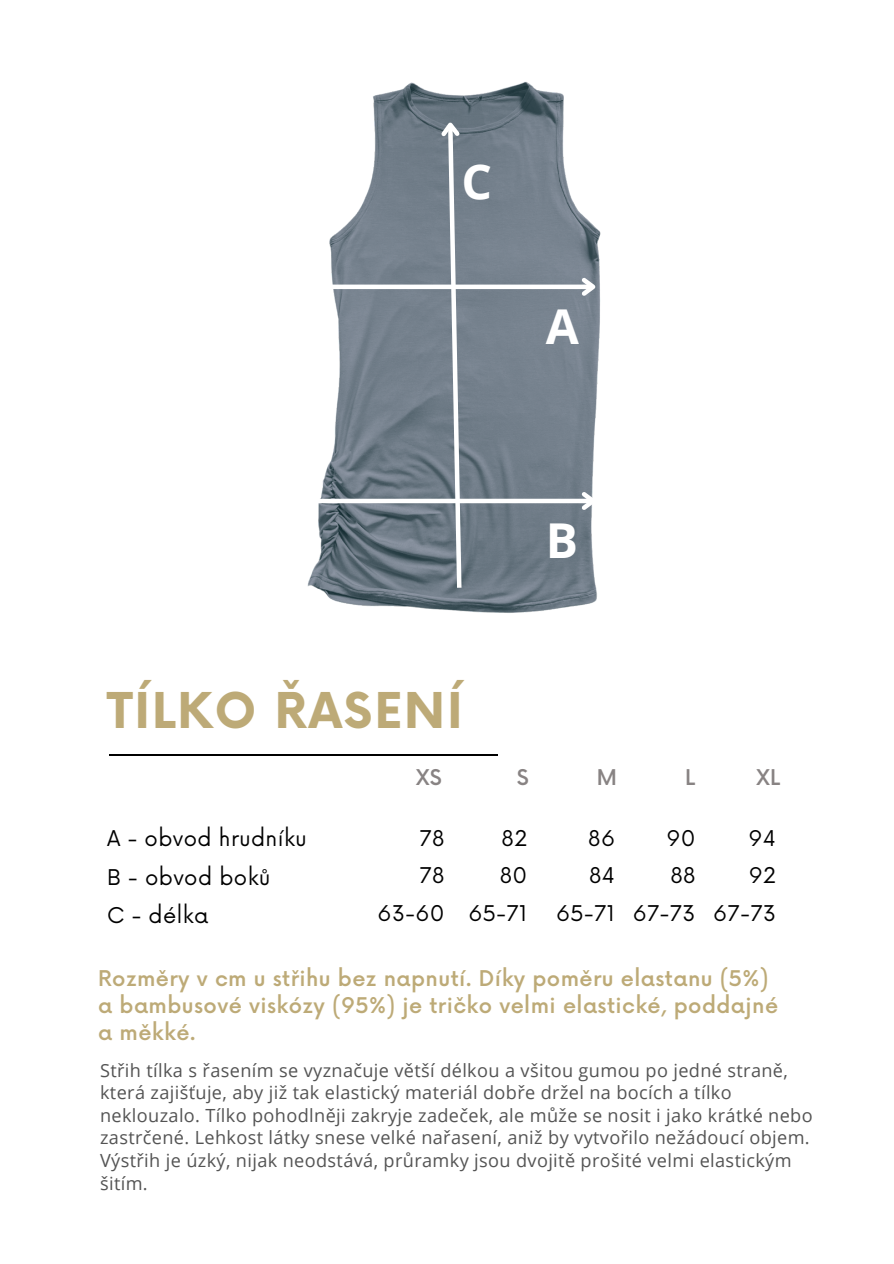
<style>
.page{position:relative;width:894px;height:1264px;background:#fff}
.page>*{position:absolute;margin:0;border:0;box-sizing:border-box;transform-origin:0 0}
.t1{font:700 48px "Now";letter-spacing:.04em;color:#bdaa77}
.t2{font:700 48px "Open Sans";color:#fff}
.t3{font:500 21.15px/27px "Now";letter-spacing:.02em;color:#bdaa77}
.t4{font:21.15px/37.7px "Now";letter-spacing:.02em;color:#000;text-align:right}
.t5{font:500 21.15px "Now";color:#888383}
.t6{font:18.15px/22.5px "Open Sans";letter-spacing:.02em;color:#545454}
</style>
<div class="page">
<img style="left:307px;top:81px;width:294px;height:532px">
<div style="left:305px;top:498px;width:288px;height:5px;background:#fff"></div>
<svg style="left:577px;top:488px;width:23px;height:26px"></svg>
<svg style="left:437px;top:117px;width:26px;height:475px"></svg>
<div style="left:310px;top:284px;width:283px;height:5px;background:#fff"></div>
<svg style="left:577px;top:274px;width:23px;height:26px"></svg>
<hr style="left:109px;top:754px;width:388px;height:1px;background:#000">
<h1 class="t2" style="left:461px;top:147px;width:32px">C</h1>
<h1 class="t2" style="left:545px;top:293px;width:35px">A</h1>
<h1 class="t1" style="left:107px;top:684px;width:357px">TÍLKO ŘASENÍ</h1>
<h1 class="t2" style="left:545px;top:507px;width:34px">B</h1>
<p class="t5" style="left:416px;top:766px;width:27px">XS</p>
<p class="t5" style="left:516px;top:766px;width:13px">S</p>
<p class="t5" style="left:596px;top:766px;width:22px">M</p>
<p class="t5" style="left:685px;top:766px;width:12px">L</p>
<p class="t5" style="left:756px;top:766px;width:25px">XL</p>
<p class="t4" style="left:107px;top:820px;width:201px;line-height:38.2px;text-align:left">A - obvod hrudníku<br>B - obvod boků<br>C - délka</p>
<p class="t4" style="left:377px;top:820px;width:68px">78<br>78<br>63-60</p>
<p class="t4" style="left:468px;top:820px;width:60px">82<br>80<br>65-71</p>
<p class="t4" style="left:556px;top:820px;width:60px">86<br>84<br>65-71</p>
<p class="t4" style="left:632px;top:820px;width:64px">90<br>88<br>67-73</p>
<p class="t4" style="left:713px;top:820px;width:64px">94<br>92<br>67-73</p>
<p class="t3" style="left:98px;top:966px;width:681px">Rozměry v cm u střihu bez napnutí. Díky poměru elastanu (5%) a bambusové viskózy (95%) je tričko velmi elastické, poddajné a měkké.</p>
<p class="t6" style="left:100px;top:1058px;width:714px">Střih tílka s řasením se vyznačuje větší délkou a všitou gumou po jedné straně, která zajišťuje, aby již tak elastický materiál dobře držel na bocích a tílko neklouzalo. Tílko pohodlněji zakryje zadeček, ale může se nosit i jako krátké nebo zastrčené. Lehkost látky snese velké nařasení, aniž by vytvořilo nežádoucí objem.<br>Výstřih je úzký, nijak neodstává, průramky jsou dvojitě prošité velmi elastickým šitím.</p>
</div>
